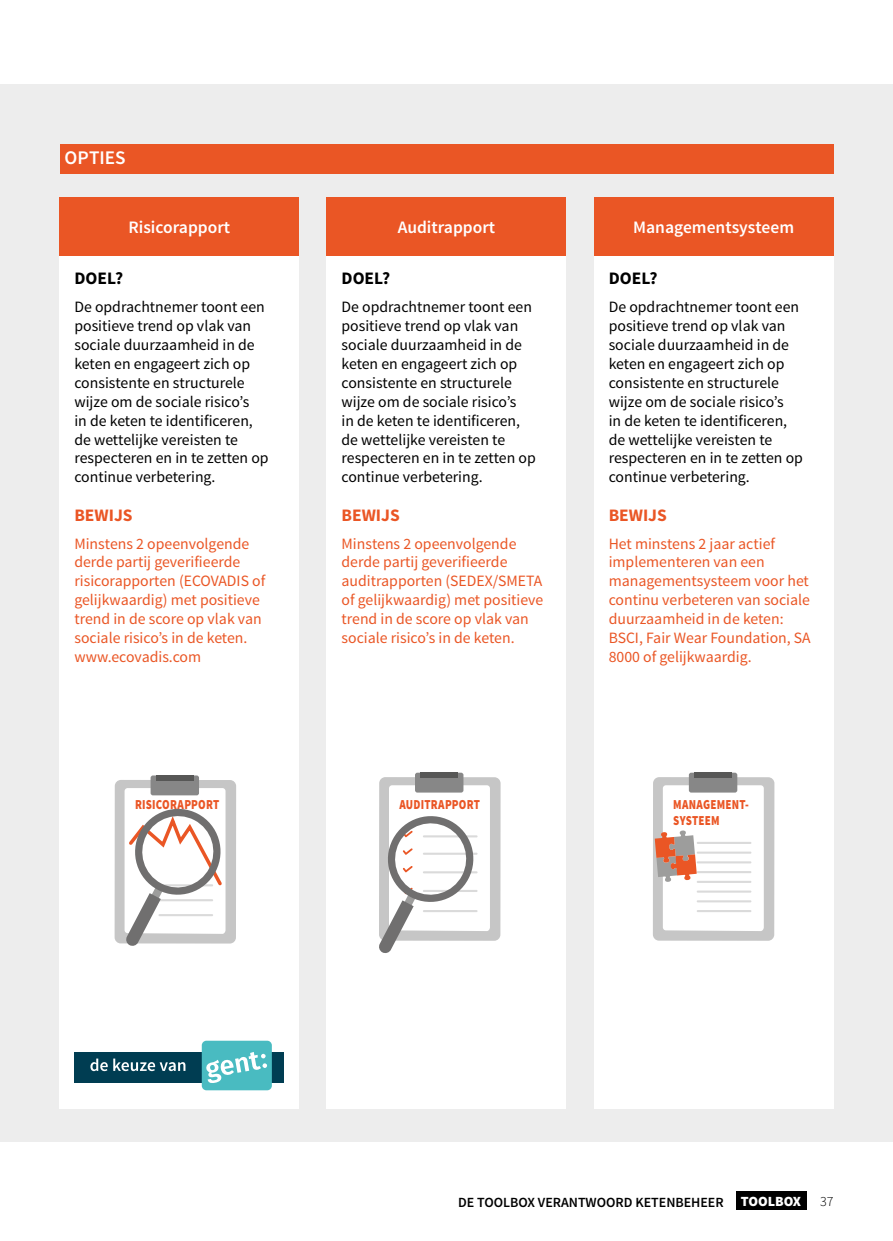
<style>
.page{position:relative;width:893px;height:1241px;background:#fff}
.page>*{position:absolute;margin:0;border:0;box-sizing:border-box;transform-origin:0 0}
.t1{font:600 19.25px "Source Sans Pro";letter-spacing:.005em;color:#fff}
.t2{font:600 17.5px "Source Sans Pro";color:#fff}
.t3{font:700 17.5px "Source Sans Pro";color:#ea5625}
.t4{font:700 17.5px "Source Sans Pro";color:#000}
.t5{font:15.75px/18.9px "Source Sans Pro";color:#000}
.t6{font:15.75px/18.9px "Source Sans Pro";color:#ea5625}
.t7{font:600 14px "Source Sans Pro";color:#000}
.t8{font:300 14px "Source Sans Pro";color:#000}
.t9{font:900 13.65px/16.4px "Source Sans Pro";letter-spacing:.02em;color:#ea5625;scale:.8 1}
.s1{font-weight:900;color:#fff}
</style>
<div class="page">
<div style="left:0;top:84px;width:893px;height:1057px;background:#ededed"></div>
<div style="left:60px;top:197px;width:239px;height:59px;background:#ea5625"></div>
<div style="left:327px;top:197px;width:239px;height:59px;background:#ea5625"></div>
<div style="left:594px;top:197px;width:239px;height:59px;background:#ea5625"></div>
<div style="left:60px;top:256px;width:239px;height:852px;background:#fff"></div>
<div style="left:594px;top:256px;width:239px;height:852px;background:#fff"></div>
<div style="left:327px;top:256px;width:239px;height:852px;background:#fff"></div>
<div style="left:60px;top:144px;width:773px;height:29px;background:#ea5625"></div>
<div style="left:653px;top:777px;width:121px;height:163px;background:#c6c6c6;border-radius:6px"></div>
<div style="left:689px;top:772px;width:48px;height:20px;background:#878787;border-radius:2px"></div>
<div style="left:694px;top:772px;width:38px;height:6px;background:#575756"></div>
<svg style="left:655px;top:785px;width:109px;height:145px;background:#f0e9e6"></svg>
<div style="left:115px;top:779px;width:121px;height:164px;background:#c6c6c6;border-radius:6px"></div>
<div style="left:151px;top:775px;width:48px;height:20px;background:#878787;border-radius:2px"></div>
<div style="left:156px;top:775px;width:38px;height:6px;background:#575756"></div>
<svg style="left:125px;top:788px;width:102px;height:158px;background:#e1dbda"></svg>
<div style="left:379px;top:777px;width:122px;height:163px;background:#c6c6c6;border-radius:6px"></div>
<div style="left:415px;top:772px;width:48px;height:20px;background:#878787;border-radius:2px"></div>
<div style="left:420px;top:772px;width:38px;height:6px;background:#575756"></div>
<svg style="left:379px;top:785px;width:111px;height:168px"></svg>
<div style="left:736px;top:1191px;width:70px;height:19px;background:#000"></div>
<div style="left:74px;top:1051px;width:210px;height:31px;background:#003d52"></div>
<svg style="left:90px;top:1058px;width:95px;height:12px"></svg>
<div style="left:202px;top:1040px;width:70px;height:50px;background:#49bbc1;border-radius:5px"></div>
<svg style="left:206px;top:1052px;width:61px;height:31px"></svg>
<p class="t1" style="left:64px;top:146px;width:63px">OPTIES</p>
<p class="t2" style="left:128px;top:216px;width:103px">Risicorapport</p>
<p class="t2" style="left:398px;top:216px;width:99px">Auditrapport</p>
<p class="t2" style="left:633px;top:216px;width:162px">Managementsysteem</p>
<p class="t4" style="left:74px;top:267px;width:50px">DOEL?</p>
<p class="t5" style="left:74px;top:298px;width:196px">De opdrachtnemer toont een positieve trend op vlak van sociale duurzaamheid in de keten en engageert zich op consistente en structurele wijze om de sociale risico’s<br>in de keten te identificeren, de wettelijke vereisten te respecteren en in te zetten op continue verbetering.</p>
<p class="t3" style="left:74px;top:504px;width:60px">BEWIJS</p>
<p class="t6" style="left:74px;top:534px;width:192px">Minstens 2 opeenvolgende derde partij geverifieerde risicorapporten (ECOVADIS of gelijkwaardig) met positieve trend in de score op vlak van sociale risico’s in de keten. www.ecovadis.com</p>
<p class="t4" style="left:342px;top:267px;width:50px">DOEL?</p>
<p class="t5" style="left:342px;top:298px;width:196px">De opdrachtnemer toont een positieve trend op vlak van sociale duurzaamheid in de keten en engageert zich op consistente en structurele wijze om de sociale risico’s<br>in de keten te identificeren, de wettelijke vereisten te respecteren en in te zetten op continue verbetering.</p>
<p class="t3" style="left:342px;top:504px;width:60px">BEWIJS</p>
<p class="t6" style="left:342px;top:534px;width:203px">Minstens 2 opeenvolgende derde partij geverifieerde auditrapporten (SEDEX/SMETA of gelijkwaardig) met positieve trend in de score op vlak van sociale risico’s in de keten.</p>
<p class="t9" style="left:135px;top:796px;width:107px">RISICORAPPORT</p>
<p class="t9" style="left:399px;top:796px;width:102px">AUDITRAPPORT</p>
<p class="t4" style="left:609px;top:267px;width:50px">DOEL?</p>
<p class="t5" style="left:609px;top:298px;width:196px">De opdrachtnemer toont een positieve trend op vlak van sociale duurzaamheid in de keten en engageert zich op consistente en structurele wijze om de sociale risico’s<br>in de keten te identificeren, de wettelijke vereisten te respecteren en in te zetten op continue verbetering.</p>
<p class="t3" style="left:609px;top:504px;width:60px">BEWIJS</p>
<p class="t6" style="left:609px;top:534px;width:203px">Het minstens 2 jaar actief implementeren van een managementsysteem voor het continu verbeteren van sociale duurzaamheid in de keten:<br>BSCI, Fair Wear Foundation, SA<br>8000 of gelijkwaardig.</p>
<p class="t9" style="left:673px;top:796px;width:96px">MANAGEMENT-<br>SYSTEEM</p>
<p class="t7" style="left:458px;top:1193px;width:345px">DE TOOLBOX VERANTWOORD KETENBEHEER <span class="s1">TOOLBOX</span></p>
<p class="t8" style="left:820px;top:1192px;width:15px">37</p>
</div>
